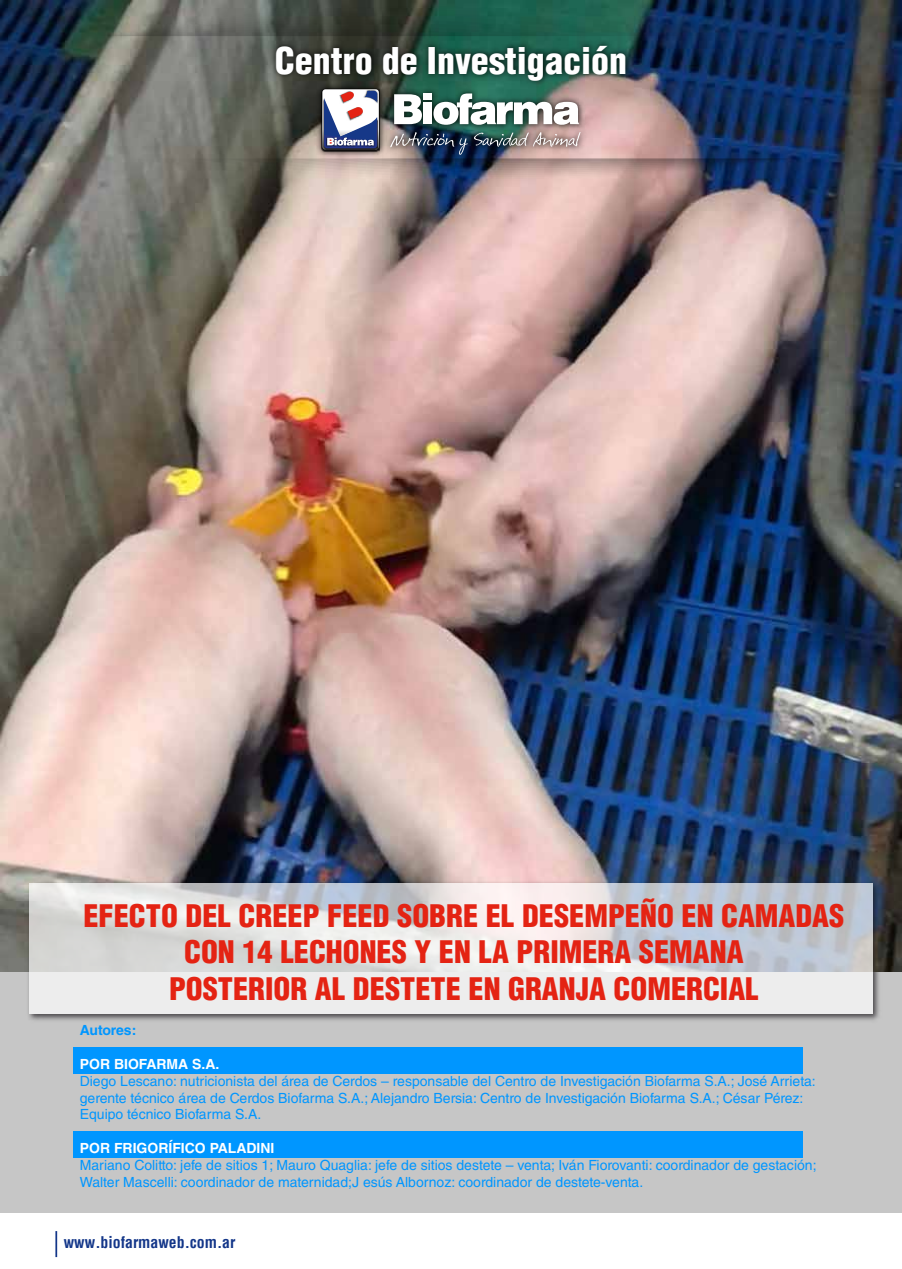
<style>
.page{position:relative;width:902px;height:1269px;background:#fff}
.page>*{position:absolute;margin:0;border:0;box-sizing:border-box;transform-origin:0 0}
.t1{font:900 condensed 36.05px "Helvetica LT Std";color:#fff}
.t2{font:900 condensed 30.28px/36.4px "Helvetica LT Std";color:#e42313;text-align:center}
.t3{font:700 condensed 15.75px "Helvetica";color:#133689}
.t4{font:14px/16.8px "Helvetica LT Std";color:#0096ff}
.t5{font:700 14px "Helvetica LT Std";color:#fff}
.t6{font:700 14px "Helvetica LT Std";letter-spacing:-.01em;color:#0096ff}
</style>
<div class="page">
<img style="left:0;top:0;width:901px;height:972px">
<svg style="left:92px;top:0;width:717px;height:36px;background:#324f50"></svg>
<img style="left:266px;top:35px;width:370px;height:54px">
<img style="left:93px;top:89px;width:716px;height:95px">
<hr style="left:55px;top:1231px;width:2px;height:26px;background:#133689">
<div style="left:0;top:972px;width:901px;height:241px;background:#c6c6c6"></div>
<img style="left:24px;top:878px;width:858px;height:143px">
<svg style="left:29px;top:883px;width:843px;height:130px;background:#dddee1"></svg>
<div style="left:73px;top:1131px;width:730px;height:27px;background:#0096ff"></div>
<div style="left:73px;top:1047px;width:730px;height:27px;background:#0096ff"></div>
<h1 class="t1" style="left:275px;top:38px;width:353px">Centro de Investigación</h1>
<h2 class="t2" style="left:83px;top:897px;width:762px">EFECTO DEL CREEP FEED SOBRE EL DESEMPEÑO EN CAMADAS<br>CON 14 LECHONES Y EN LA PRIMERA SEMANA<br>POSTERIOR AL DESTETE EN GRANJA COMERCIAL</h2>
<p class="t6" style="left:80px;top:1022px;width:58px">Autores:</p>
<p class="t5" style="left:80px;top:1055px;width:141px">POR BIOFARMA S.A.</p>
<p class="t4" style="left:80px;top:1072px;width:737px">Diego Lescano: nutricionista del área de Cerdos – responsable del Centro de Investigación Biofarma S.A.; José Arrieta: gerente técnico área de Cerdos Biofarma S.A.; Alejandro Bersia: Centro de Investigación Biofarma S.A.; César Pérez:<br>Equipo técnico Biofarma S.A.</p>
<p class="t5" style="left:80px;top:1139px;width:196px">POR FRIGORÍFICO PALADINI</p>
<p class="t4" style="left:80px;top:1156px;width:738px">Mariano Colitto: jefe de sitios 1; Mauro Quaglia: jefe de sitios destete – venta; Iván Fiorovanti: coordinador de gestación;<br>Walter Mascelli: coordinador de maternidad;J esús Albornoz: coordinador de destete-venta.</p>
<p class="t3" style="left:64px;top:1232px;width:173px">www.biofarmaweb.com.ar</p>
</div>
